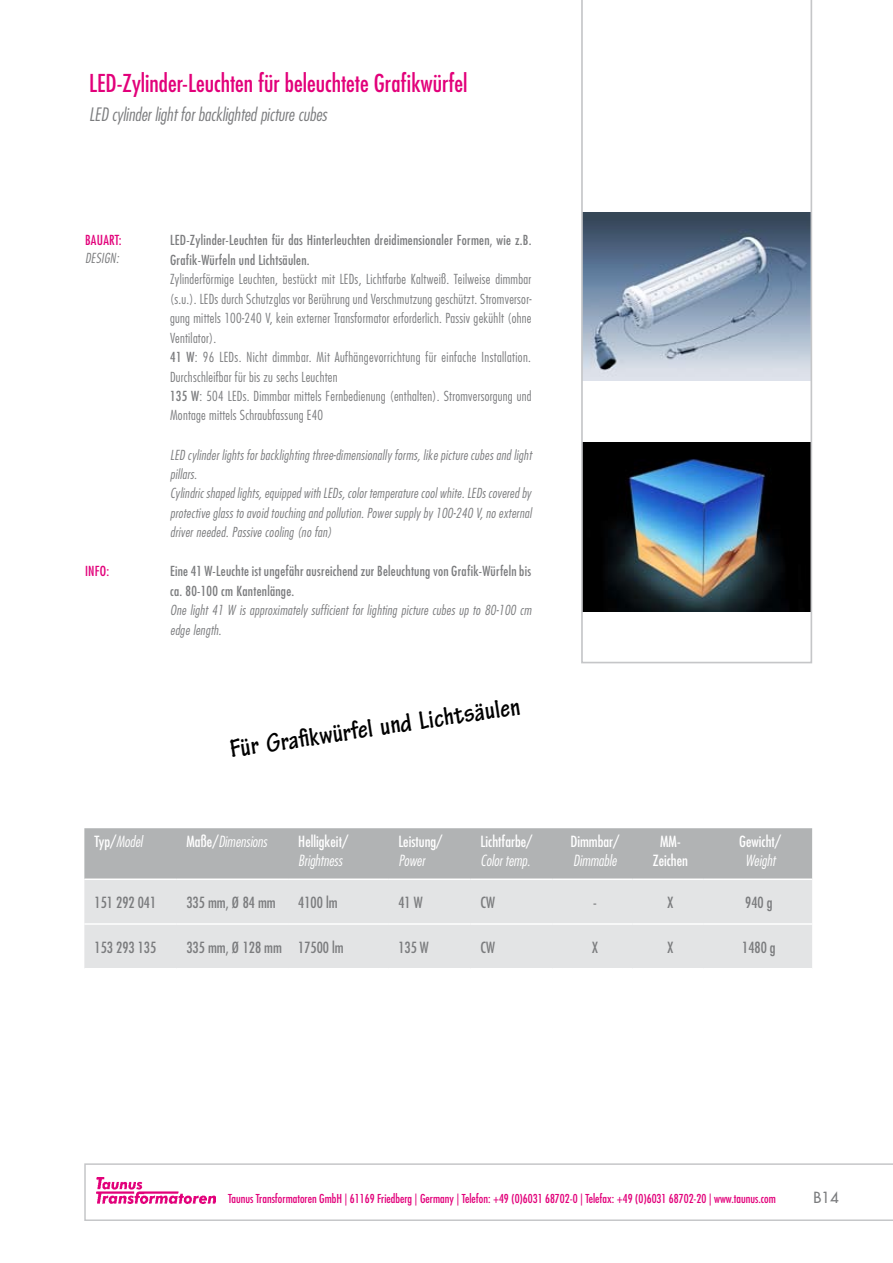
<style>
.page{position:relative;width:893px;height:1263px;background:#fff}
.page>*{position:absolute;margin:0;border:0;box-sizing:border-box;transform-origin:0 0}
.t1{font:700 condensed 27px "Tekton Pro";color:#000}
.t2{font:condensed 24px "Futura Std";color:#e2007a}
.t3{font:italic 300 condensed 18px "Futura Std";color:#7b7c7e}
.t4{font:condensed 15px "Futura Std";color:#7b7c7e}
.t5{font:italic 300 condensed 15px "Futura Std";color:#fff}
.t6{font:condensed 15px/19.5px "Futura Std";color:#fff;text-align:center}
.t7{font:500 15px "Futura Std";color:#7b7c7e}
.t8{font:300 condensed 13.5px/19.5px "Futura Std";letter-spacing:.02em;color:#7b7c7e}
.t9{font:italic 300 condensed 13.5px/19.5px "Futura Std";letter-spacing:.02em;color:#7b7c7e}
.t10{font:condensed 13.5px/19.5px "Futura Std";letter-spacing:.02em;color:#7b7c7e}
.t11{font:condensed 13.5px "Futura Std";letter-spacing:.02em;color:#e2007a}
.t12{font:condensed 12px "Futura Std";color:#e2007a}
.s1{font-weight:400}
.s2{font-weight:400;font-style:normal}
</style>
<div class="page">
<svg style="left:84px;top:1163px;width:809px;height:58px"></svg>
<img style="left:96px;top:1178px;width:120px;height:25px">
<svg style="left:581px;top:0;width:231px;height:663px"></svg>
<div style="left:84px;top:828px;width:728px;height:50px;background:#b1b3b4"></div>
<div style="left:84px;top:880px;width:728px;height:88px;background:#e3e4e5"></div>
<hr style="left:84px;top:923px;width:92px;height:2px;background:#fff">
<hr style="left:176px;top:923px;width:112px;height:2px;background:#fff">
<hr style="left:288px;top:923px;width:100px;height:2px;background:#fff">
<hr style="left:388px;top:923px;width:82px;height:2px;background:#fff">
<hr style="left:470px;top:923px;width:83px;height:2px;background:#fff">
<hr style="left:553px;top:923px;width:80px;height:2px;background:#fff">
<hr style="left:633px;top:923px;width:71px;height:2px;background:#fff">
<hr style="left:704px;top:923px;width:108px;height:2px;background:#fff">
<h2 class="t2" style="left:89px;top:69px;width:380px">LED-Zylinder-Leuchten für beleuchtete Grafikwürfel</h2>
<h3 class="t3" style="left:89px;top:104px;width:239px">LED cylinder light for backlighted picture cubes</h3>
<p class="t11" style="left:85px;top:232px;width:38px">BAUART:</p>
<p class="t10" style="left:170px;top:230px;width:363px">LED-Zylinder-Leuchten für das Hinterleuchten dreidimensionaler Formen, wie z.B.<br>Grafik-Würfeln und Lichtsäulen.</p>
<p class="t8" style="left:170px;top:269px;width:363px">Zylinderförmige Leuchten, bestückt mit LEDs, Lichtfarbe Kaltweiß. Teilweise dimmbar (s.u.). LEDs durch Schutzglas vor Berührung und Verschmutzung geschützt. Stromversor&shy;gung mittels 100-240 V, kein externer Transformator erforderlich. Passiv gekühlt (ohne Ventilator).<br><span class="s1">41 W</span>: 96 LEDs. Nicht dimmbar. Mit Aufhängevorrichtung für einfache Installation.<br>Durchschleifbar für bis zu sechs Leuchten<br><span class="s1">135 W</span>: 504 LEDs. Dimmbar mittels Fernbedienung (enthalten). Stromversorgung und Montage mittels Schraubfassung E40</p>
<p class="t9" style="left:170px;top:445px;width:363px">LED cylinder lights for backlighting three-dimensionally forms, like picture cubes and light pillars.<br>Cylindric shaped lights, equipped with LEDs, color temperature cool white. LEDs covered by protective glass to avoid touching and pollution. Power supply by 100-240 V, no external driver needed. Passive cooling (no fan)</p>
<p class="t11" style="left:85px;top:563px;width:26px">INFO:</p>
<p class="t10" style="left:170px;top:562px;width:362px">Eine 41 W-Leuchte ist ungefähr ausreichend zur Beleuchtung von Grafik-Würfeln bis ca. 80-100 cm Kantenlänge.</p>
<p class="t9" style="left:170px;top:601px;width:363px">One light 41 W is approximately sufficient for lighting picture cubes up to 80-100 cm edge length.</p>
<p class="t9" style="left:85px;top:249px;width:35px">DESIGN:</p>
<h1 class="t1" style="left:228px;top:735px;width:294px;rotate:-9deg">Für Grafi kwürfel und Lichtsäulen</h1>
<p class="t5" style="left:95px;top:832px;width:49px"><span class="s2">Typ/</span>Model</p>
<p class="t5" style="left:186px;top:832px;width:82px"><span class="s2">Maße/</span>Dimensions</p>
<p class="t6" style="left:298px;top:831px;width:51px">Helligkeit/</p>
<p class="t5" style="left:298px;top:852px;width:45px">Brightness</p>
<p class="t6" style="left:398px;top:831px;width:46px">Leistung/</p>
<p class="t5" style="left:398px;top:852px;width:28px">Power</p>
<p class="t6" style="left:481px;top:831px;width:53px">Lichtfarbe/</p>
<p class="t5" style="left:481px;top:852px;width:51px">Color temp.</p>
<p class="t6" style="left:570px;top:831px;width:50px">Dimmbar/</p>
<p class="t5" style="left:573px;top:852px;width:45px">Dimmable</p>
<p class="t6" style="left:653px;top:831px;width:37px">MM-<br>Zeichen</p>
<p class="t6" style="left:739px;top:831px;width:43px">Gewicht/</p>
<p class="t5" style="left:745px;top:852px;width:31px">Weight</p>
<p class="t4" style="left:95px;top:893px;width:63px">151 292 041</p>
<p class="t4" style="left:186px;top:893px;width:91px">335 mm, Ø 84 mm</p>
<p class="t4" style="left:298px;top:893px;width:41px">4100 lm</p>
<p class="t4" style="left:398px;top:893px;width:26px">41 W</p>
<p class="t4" style="left:481px;top:893px;width:16px">CW</p>
<p class="t4" style="left:593px;top:893px;width:5px">-</p>
<p class="t4" style="left:667px;top:893px;width:8px">X</p>
<p class="t4" style="left:745px;top:893px;width:29px">940 g</p>
<p class="t4" style="left:95px;top:938px;width:63px">153 293 135</p>
<p class="t4" style="left:186px;top:938px;width:159px">335 mm, Ø 128 mm 17500 lm</p>
<p class="t4" style="left:398px;top:938px;width:32px">135 W</p>
<p class="t4" style="left:481px;top:938px;width:16px">CW</p>
<p class="t4" style="left:592px;top:938px;width:8px">X</p>
<p class="t4" style="left:667px;top:938px;width:8px">X</p>
<p class="t4" style="left:742px;top:938px;width:35px">1480 g</p>
<p class="t12" style="left:228px;top:1191px;width:549px">Taunus Transformatoren GmbH | 61169 Friedberg | Germany | Telefon: +49 (0)6031 68702-0 | Telefax: +49 (0)6031 68702-20 | www.taunus.com</p>
<p class="t7" style="left:814px;top:1188px;width:27px">B14</p>
</div>
